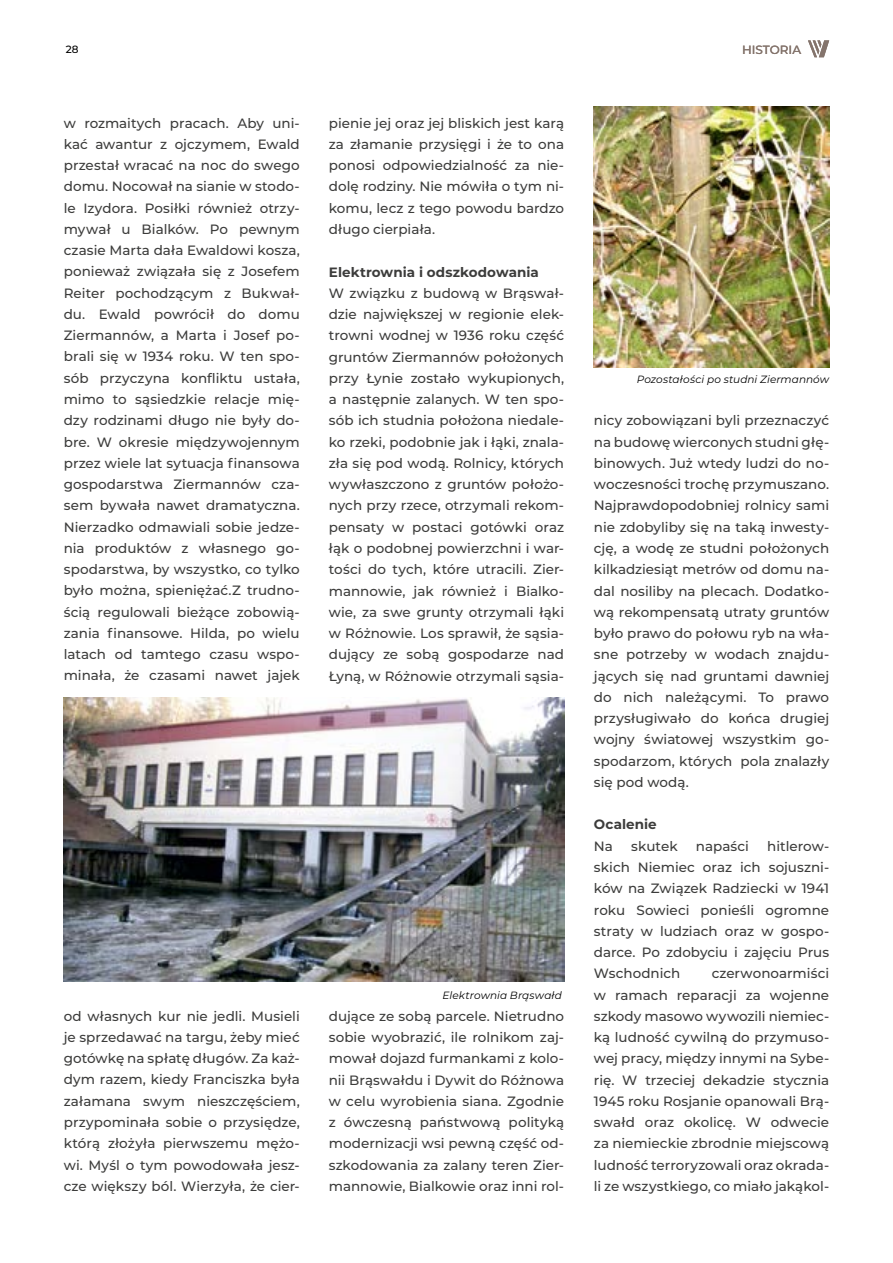
<style>
.page{position:relative;width:893px;height:1263px;background:#fff}
.page>*{position:absolute;margin:0;border:0;box-sizing:border-box;transform-origin:0 0}
.t1{font:500 13.5px/21.3px "Montserrat";color:#3c3c3b;text-align:justify}
.t2{font:700 13.5px "Montserrat";letter-spacing:.005em;color:#3c3c3b}
.t3{font:500 12px "Montserrat";color:#84746c}
.t4{font:italic 10.5px "Montserrat";letter-spacing:.01em;color:#000}
.t5{font:500 10.5px "Montserrat";color:#000}
</style>
<div class="page">
<img style="left:594px;top:106px;width:235px;height:262px">
<img style="left:64px;top:697px;width:500px;height:284px">
<svg style="left:808px;top:40px;width:21px;height:17px"></svg>
<p class="t5" style="left:66px;top:42px;width:14px">28</p>
<p class="t1" style="left:64px;top:112px;width:238px">w rozmaitych pracach. Aby uni&shy;kać awantur z ojczymem, Ewald przestał wracać na noc do swego domu. Nocował na sianie w stodo&shy;le Izydora. Posiłki również otrzy&shy;mywał u Bialków. Po pewnym czasie Marta dała Ewaldowi kosza, ponieważ związała się z Josefem Reiter pochodzącym z Bukwał&shy;du. Ewald powrócił do domu Ziermannów, a Marta i Josef po&shy;brali się w 1934 roku. W ten spo&shy;sób przyczyna konfliktu ustała, mimo to sąsiedzkie relacje mię&shy;dzy rodzinami długo nie były do&shy;bre. W okresie międzywojennym przez wiele lat sytuacja finansowa gospodarstwa Ziermannów cza&shy;sem bywała nawet dramatyczna.<br>Nierzadko odmawiali sobie jedze&shy;nia produktów z własnego go&shy;spodarstwa, by wszystko, co tylko było można, spieniężać.Z trudno&shy;ścią regulowali bieżące zobowią&shy;zania finansowe. Hilda, po wielu latach od tamtego czasu wspo&shy;minała, że czasami nawet jajek</p>
<p class="t1" style="left:64px;top:1005px;width:237px">od własnych kur nie jedli. Musieli je sprzedawać na targu, żeby mieć gotówkę na spłatę długów. Za każ&shy;dym razem, kiedy Franciszka była załamana swym nieszczęściem, przypominała sobie o przysiędze, którą złożyła pierwszemu mężo&shy;wi. Myśl o tym powodowała jesz&shy;cze większy ból. Wierzyła, że cier-</p>
<p class="t1" style="left:329px;top:112px;width:237px">pienie jej oraz jej bliskich jest karą za złamanie przysięgi i że to ona ponosi odpowiedzialność za nie&shy;dolę rodziny. Nie mówiła o tym ni&shy;komu, lecz z tego powodu bardzo długo cierpiała.</p>
<p class="t2" style="left:329px;top:262px;width:212px">Elektrownia i odszkodowania</p>
<p class="t1" style="left:329px;top:282px;width:237px">W związku z budową w Brąswał&shy;dzie największej w regionie elek&shy;trowni wodnej w 1936 roku część gruntów Ziermannów położonych przy Łynie zostało wykupionych, a następnie zalanych. W ten spo&shy;sób ich studnia położona niedale&shy;ko rzeki, podobnie jak i łąki, znala&shy;zła się pod wodą. Rolnicy, których wywłaszczono z gruntów położo&shy;nych przy rzece, otrzymali rekom&shy;pensaty w postaci gotówki oraz łąk o podobnej powierzchni i war&shy;tości do tych, które utracili. Zier&shy;mannowie, jak również i Bialko&shy;wie, za swe grunty otrzymali łąki w Różnowie. Los sprawił, że sąsia&shy;dujący ze sobą gospodarze nad Łyną, w Różnowie otrzymali sąsia-</p>
<p class="t4" style="left:443px;top:988px;width:121px">Elektrownia Brąswałd</p>
<p class="t1" style="left:329px;top:1005px;width:237px">dujące ze sobą parcele. Nietrudno sobie wyobrazić, ile rolnikom zaj&shy;mował dojazd furmankami z kolo&shy;nii Brąswałdu i Dywit do Różnowa w celu wyrobienia siana. Zgodnie z ówczesną państwową polityką modernizacji wsi pewną część od&shy;szkodowania za zalany teren Zier&shy;mannowie, Bialkowie oraz inni rol-</p>
<p class="t3" style="left:742px;top:41px;width:61px">HISTORIA</p>
<p class="t4" style="left:637px;top:372px;width:194px">Pozostałości po studni Ziermannów</p>
<p class="t1" style="left:594px;top:409px;width:237px">nicy zobowiązani byli przeznaczyć na budowę wierconych studni głę&shy;binowych. Już wtedy ludzi do no&shy;woczesności trochę przymuszano.<br>Najprawdopodobniej rolnicy sami nie zdobyliby się na taką inwesty&shy;cję, a wodę ze studni położonych kilkadziesiąt metrów od domu na&shy;dal nosiliby na plecach. Dodatko&shy;wą rekompensatą utraty gruntów było prawo do połowu ryb na wła&shy;sne potrzeby w wodach znajdu&shy;jących się nad gruntami dawniej do nich należącymi. To prawo przysługiwało do końca drugiej wojny światowej wszystkim go&shy;spodarzom, których pola znalazły się pod wodą.</p>
<p class="t2" style="left:594px;top:815px;width:64px">Ocalenie</p>
<p class="t1" style="left:594px;top:835px;width:21px">Na</p>
<p class="t1" style="left:631px;top:835px;width:48px">skutek</p>
<p class="t1" style="left:696px;top:835px;width:55px">napaści</p>
<p class="t1" style="left:594px;top:835px;width:237px;text-indent:173px">hitlerow&shy;skich Niemiec oraz ich sojuszni&shy;ków na Związek Radziecki w 1941 roku Sowieci ponieśli ogromne straty w ludziach oraz w gospo&shy;darce. Po zdobyciu i zajęciu Prus Wschodnich</p>
<p class="t1" style="left:594px;top:962px;width:237px;text-indent:118px">czerwonoarmiści w ramach reparacji za wojenne szkody masowo wywozili niemiec&shy;ką ludność cywilną do przymuso&shy;wej pracy, między innymi na Sybe&shy;rię. W trzeciej dekadzie stycznia 1945 roku Rosjanie opanowali Brą&shy;swałd oraz okolicę. W odwecie za niemieckie zbrodnie miejscową ludność terroryzowali oraz okrada&shy;li ze wszystkiego, co miało jakąkol-</p>
</div>
